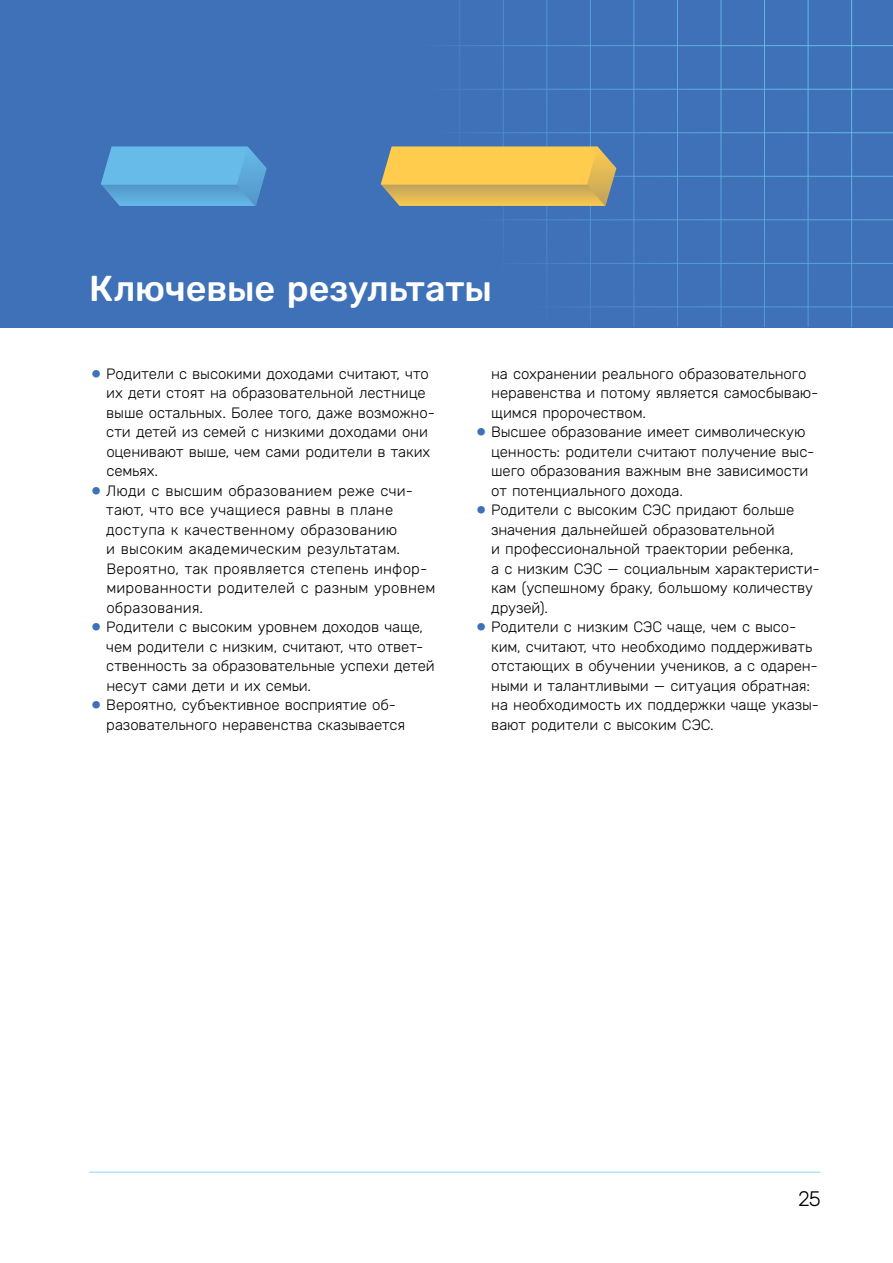
<style>
.page{position:relative;width:893px;height:1263px;background:#fff}
.page>*{position:absolute;margin:0;border:0;box-sizing:border-box;transform-origin:0 0}
.t1{font:500 36px "Rubik";letter-spacing:-.005em;color:#fff}
.t2{font:300 21px "Rubik";color:#000}
.t3{font:300 15px/19.5px "Rubik";letter-spacing:-.005em;color:#000}
.s1{font-size:37.5px;color:#3e71b8}
</style>
<div class="page">
<hr style="left:89px;top:1172px;width:732px;height:1px;background:#8ed8f8">
<div style="left:0;top:0;width:893px;height:327px;background:#3e71b8"></div>
<hr style="left:416px;top:45px;width:477px;height:1px;background:#66bbe9">
<hr style="left:416px;top:89px;width:477px;height:1px;background:#66bbe9">
<hr style="left:416px;top:132px;width:477px;height:1px;background:#66bbe9">
<hr style="left:416px;top:176px;width:477px;height:1px;background:#66bbe9">
<hr style="left:416px;top:219px;width:477px;height:1px;background:#66bbe9">
<hr style="left:416px;top:263px;width:477px;height:1px;background:#66bbe9">
<hr style="left:416px;top:306px;width:477px;height:1px;background:#66bbe9">
<hr style="left:459px;top:0;width:1px;height:327px;background:#66bbe9">
<hr style="left:503px;top:0;width:1px;height:327px;background:#66bbe9">
<hr style="left:546px;top:0;width:1px;height:327px;background:#66bbe9">
<hr style="left:590px;top:0;width:1px;height:327px;background:#66bbe9">
<hr style="left:633px;top:0;width:1px;height:327px;background:#66bbe9">
<hr style="left:677px;top:0;width:1px;height:327px;background:#66bbe9">
<hr style="left:721px;top:0;width:1px;height:327px;background:#66bbe9">
<hr style="left:764px;top:0;width:1px;height:327px;background:#66bbe9">
<hr style="left:808px;top:0;width:1px;height:327px;background:#66bbe9">
<hr style="left:851px;top:0;width:1px;height:327px;background:#66bbe9">
<img style="left:101px;top:146px;width:516px;height:60px">
<h1 class="t1" style="left:89px;top:268px;width:404px">Ключевые результаты</h1>
<p class="t3" style="left:106px;top:364px;width:330px;text-indent:-17px"><span class="s1">•</span> Родители с высокими доходами считают, что их дети стоят на образовательной лестнице выше остальных. Более того, даже возможно&shy;сти детей из семей с низкими доходами они оценивают выше, чем сами родители в таких семьях.</p>
<p class="t3" style="left:106px;top:481px;width:331px;text-indent:-17px"><span class="s1">•</span> Люди с высшим образованием реже счи&shy;тают, что все учащиеся равны в плане доступа к качественному образованию<br>и высоким академическим результатам.<br>Вероятно, так проявляется степень инфор&shy;мированности родителей с разным уровнем образования.</p>
<p class="t3" style="left:106px;top:618px;width:330px;text-indent:-17px"><span class="s1">•</span> Родители с высоким уровнем доходов чаще, чем родители с низким, считают, что ответ&shy;ственность за образовательные успехи детей несут сами дети и их семьи.</p>
<p class="t3" style="left:106px;top:696px;width:300px;text-indent:-17px"><span class="s1">•</span> Вероятно, субъективное восприятие об&shy;разовательного неравенства сказывается</p>
<p class="t3" style="left:491px;top:364px;width:329px">на сохранении реального образовательного неравенства и потому является самосбываю&shy;щимся пророчеством.</p>
<p class="t3" style="left:491px;top:423px;width:325px;text-indent:-17px"><span class="s1">•</span> Высшее образование имеет символическую ценность: родители считают получение выс&shy;шего образования важным вне зависимости от потенциального дохода.</p>
<p class="t3" style="left:491px;top:501px;width:330px;text-indent:-17px"><span class="s1">•</span> Родители с высоким СЭС придают -больше значения дальнейшей образовательной<br>и профессиональной траектории ребенка,<br>а с низким СЭС — социальным характеристи&shy;кам (успешному браку, большому количеству друзей).</p>
<p class="t3" style="left:491px;top:618px;width:329px;text-indent:-17px"><span class="s1">•</span> Родители с низким СЭС чаще, чем с высо&shy;ким, считают, что необходимо поддерживать отстающих в обучении учеников, а с одарен&shy;ными и талантливыми — ситуация обратная: на необходимость их поддержки чаще указы&shy;вают родители с высоким СЭС.</p>
<h2 class="t2" style="left:798px;top:1187px;width:24px">25</h2>
</div>
